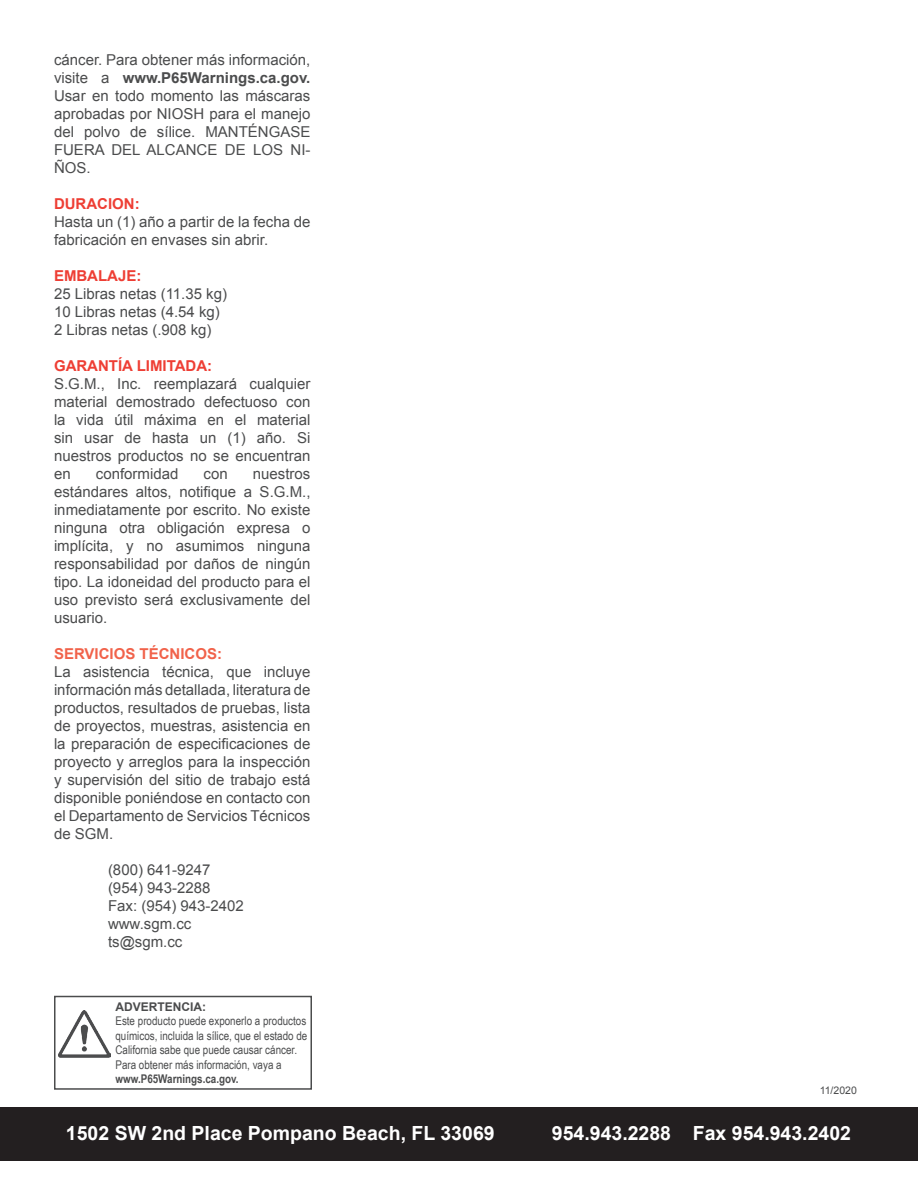
<style>
.page{position:relative;width:918px;height:1188px;background:#fff}
.page>*{position:absolute;margin:0;border:0;box-sizing:border-box;transform-origin:0 0}
.t1{font:700 19.5px "Arial";color:#fff}
.t2{font:15px/18px "Arial";color:#4b4c4d;text-align:justify}
.t3{font:700 15px "Arial";color:#ee3e34}
.t4{font:700 15px "Arial";color:#f1624a}
.t5{font:12px/14.4px "Arial Narrow";color:#4b4c4d}
.t6{font:700 12px "Arial Narrow";color:#4b4c4d}
.t7{font:10.5px "Arial";color:#4b4c4d}
.s1{font-weight:700}
.s2{font-family:"Arial";font-weight:700}
</style>
<div class="page">
<div style="left:0;top:1107px;width:918px;height:54px;background:#231f20"></div>
<img style="left:58px;top:1011px;width:53px;height:46px">
<div style="left:54px;top:996px;width:258px;height:94px;border:2px solid #4b4c4d"></div>
<p class="t2" style="left:54px;top:51px;width:258px">cáncer. Para obtener más información, visite a <span class="s1">www.P65Warnings.ca.gov.<br></span>Usar en todo momento las máscaras aprobadas por NIOSH para el manejo del polvo de sílice. MANTÉNGASE FUERA DEL ALCANCE DE LOS NI-ÑOS.</p>
<p class="t3" style="left:54px;top:194px;width:87px">DURACION:</p>
<p class="t2" style="left:54px;top:213px;width:258px">Hasta un (1) año a partir de la fecha de fabricación en envases sin abrir.</p>
<p class="t3" style="left:54px;top:266px;width:89px">EMBALAJE:</p>
<p class="t2" style="left:54px;top:285px;width:175px">25 Libras netas (11.35 kg)</p>
<p class="t2" style="left:54px;top:303px;width:167px">10 Libras netas (4.54 kg)</p>
<p class="t2" style="left:54px;top:321px;width:159px">2 Libras netas (.908 kg)</p>
<p class="t3" style="left:54px;top:356px;width:160px">GARANTÍA LIMITADA:</p>
<p class="t2" style="left:54px;top:375px;width:258px">S.G.M., Inc. reemplazará cualquier material demostrado defectuoso con la vida útil máxima en el material sin usar de hasta un (1) año. Si nuestros productos no se encuentran en</p>
<p class="t2" style="left:96px;top:465px;width:84px">conformidad</p>
<p class="t2" style="left:204px;top:465px;width:26px">con</p>
<p class="t2" style="left:54px;top:465px;width:258px;text-indent:199px">nuestros estándares altos, notifique a S.G.M., inmediatamente por escrito. No existe ninguna otra obligación expresa o implícita, y no asumimos ninguna responsabilidad por daños de ningún tipo. La idoneidad del producto para el uso previsto será exclusivamente del usuario.</p>
<p class="t4" style="left:54px;top:644px;width:170px">SERVICIOS TÉCNICOS:</p>
<p class="t2" style="left:54px;top:663px;width:258px">La asistencia técnica, que incluye información más detallada, literatura de productos, resultados de pruebas, lista de proyectos, muestras, asistencia en la preparación de especificaciones de proyecto y arreglos para la inspección y supervisión del sitio de trabajo está disponible poniéndose en contacto con el Departamento de Servicios Técnicos de SGM.</p>
<p class="t2" style="left:108px;top:861px;width:104px">(800) 641-9247</p>
<p class="t2" style="left:108px;top:879px;width:104px">(954) 943-2288</p>
<p class="t2" style="left:108px;top:897px;width:137px">Fax: (954) 943-2402</p>
<p class="t2" style="left:108px;top:915px;width:85px">www.sgm.cc</p>
<p class="t2" style="left:108px;top:933px;width:76px">ts@sgm.cc</p>
<p class="t5" style="left:115px;top:999px;width:193px"><span class="s2">ADVERTENCIA:<br></span>Este producto puede exponerlo a productos químicos, incluida la sílice, que el estado de</p>
<p class="t5" style="left:115px;top:1042px;width:183px">California sabe que puede causar cáncer.<br>Para obtener más información, vaya a</p>
<p class="t6" style="left:115px;top:1070px;width:125px">www.P65Warnings.ca.gov.</p>
<p class="t7" style="left:820px;top:1084px;width:39px">11/2020</p>
<p class="t1" style="left:66px;top:1120px;width:430px">1502 SW 2nd Place Pompano Beach, FL 33069</p>
<p class="t1" style="left:552px;top:1120px;width:301px">954.943.2288 Fax 954.943.2402</p>
</div>
